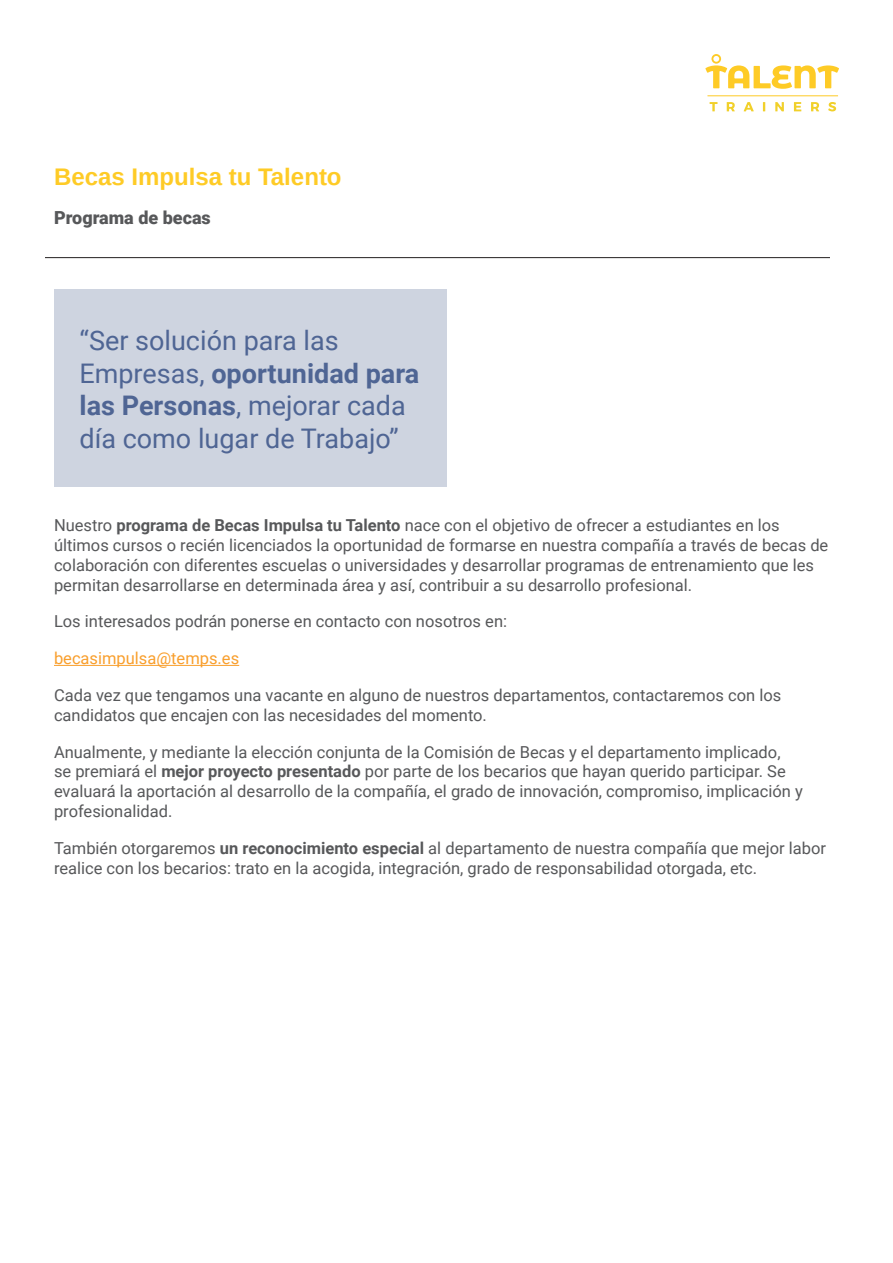
<style>
.page{position:relative;width:893px;height:1263px;background:#fff}
.page>*{position:absolute;margin:0;border:0;box-sizing:border-box;transform-origin:0 0}
.t1{font:27px/32.4px "Roboto";color:#4f6594}
.t2{font:700 24px "Arimo";color:#fecb26}
.t3{font:900 18px "Roboto";color:#57585a}
.t4{font:16.5px/19.8px "Roboto";color:#57585a}
.t5{font:16.5px "Roboto";color:#f99f2d}
.s1{font-weight:700}
</style>
<div class="page">
<hr style="left:54px;top:665px;width:185px;height:1px;background:#f99f2d">
<div style="left:54px;top:289px;width:392px;height:198px;background:#ced4e0"></div>
<hr style="left:45px;top:257px;width:785px;height:1px;background:#231f20">
<hr style="left:707px;top:95px;width:131px;height:1px;background:#fecb26">
<svg style="left:710px;top:102px;width:7px;height:9px"></svg>
<svg style="left:727px;top:102px;width:8px;height:9px"></svg>
<svg style="left:744px;top:102px;width:10px;height:9px"></svg>
<svg style="left:763px;top:102px;width:2px;height:9px"></svg>
<svg style="left:775px;top:102px;width:9px;height:9px"></svg>
<svg style="left:794px;top:102px;width:7px;height:9px"></svg>
<svg style="left:811px;top:102px;width:8px;height:9px"></svg>
<svg style="left:828px;top:102px;width:8px;height:9px"></svg>
<svg style="left:705px;top:54px;width:134px;height:35px"></svg>
<h2 class="t2" style="left:54px;top:161px;width:289px">Becas Impulsa tu Talento</h2>
<p class="t3" style="left:54px;top:205px;width:158px">Programa de becas</p>
<h1 class="t1" style="left:80px;top:323px;width:341px">“Ser solución para las<br>Empresas, <span class="s1">oportunidad para las Personas</span>, mejorar cada día como lugar de Trabajo”</h1>
<p class="t4" style="left:54px;top:515px;width:776px">Nuestro <span class="s1">programa de Becas Impulsa tu Talento</span> nace con el objetivo de ofrecer a estudiantes en los últimos cursos o recién licenciados la oportunidad de formarse en nuestra compañía a través de becas de colaboración con diferentes escuelas o universidades y desarrollar programas de entrenamiento que les permitan desarrollarse en determinada área y así, contribuir a su desarrollo profesional.</p>
<p class="t4" style="left:54px;top:611px;width:455px">Los interesados podrán ponerse en contacto con nosotros en:</p>
<p class="t5" style="left:54px;top:647px;width:187px">becasimpulsa@temps.es</p>
<p class="t4" style="left:54px;top:685px;width:729px">Cada vez que tengamos una vacante en alguno de nuestros departamentos, contactaremos con los candidatos que encajen con las necesidades del momento.</p>
<p class="t4" style="left:54px;top:741px;width:750px">Anualmente, y mediante la elección conjunta de la Comisión de Becas y el departamento implicado,<br>se premiará el <span class="s1">mejor proyecto presentado</span> por parte de los becarios que hayan querido participar. Se evaluará la aportación al desarrollo de la compañía, el grado de innovación, compromiso, implicación y profesionalidad.</p>
<p class="t4" style="left:54px;top:837px;width:773px">También otorgaremos <span class="s1">un reconocimiento especial</span> al departamento de nuestra compañía que mejor labor realice con los becarios: trato en la acogida, integración, grado de responsabilidad otorgada, etc.</p>
</div>
